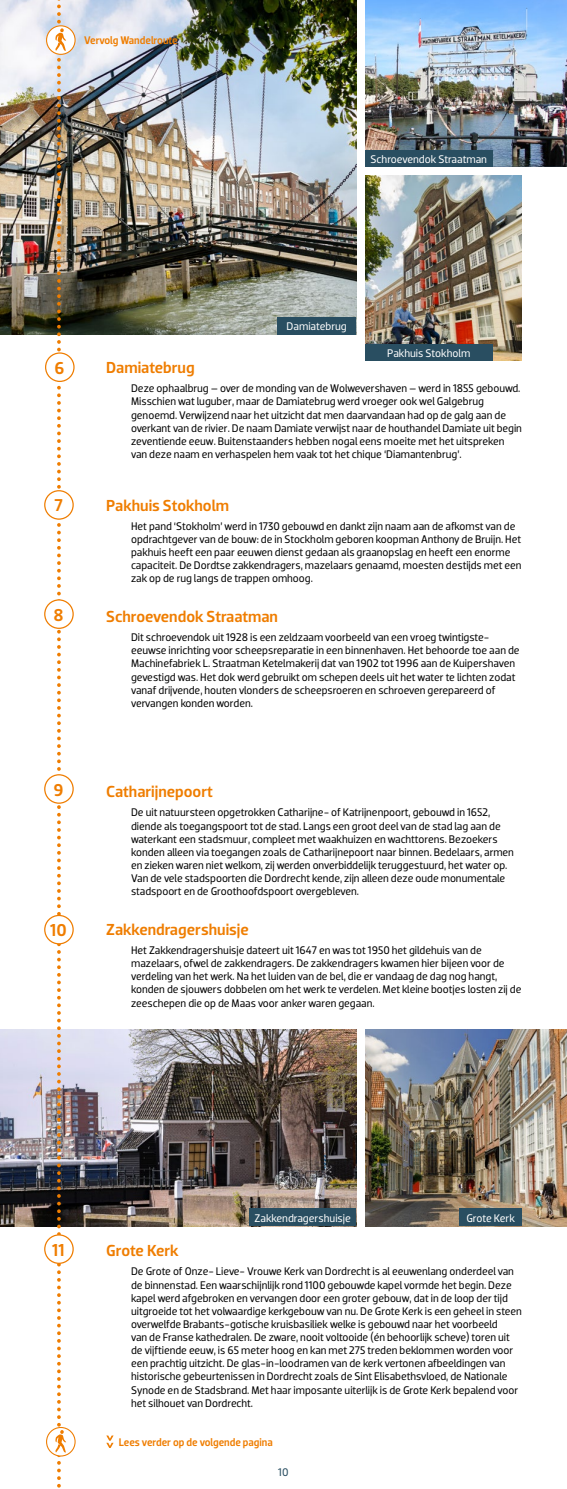
<style>
.page{position:relative;width:567px;height:1489px;background:#fff}
.page>*{position:absolute;margin:0;border:0;box-sizing:border-box;transform-origin:0 0}
.t1{font:500 17.5px "Dobra";color:#ef7d00}
.t2{font:500 16.25px "Dobra";color:#ef7d00}
.t3{font:11.25px/13.1px "Dobra";color:#000}
.t4{font:11.25px "Dobra";color:#fff}
.t5{font:500 11.25px "Dobra";letter-spacing:-.005em;color:#ef7d00;scale:.95 1}
.t6{font:11.25px "Dobra";color:#294e61}
</style>
<div class="page">
<img style="left:365px;top:1029px;width:202px;height:196px">
<img style="left:0;top:1029px;width:356px;height:196px">
<img style="left:0;top:0;width:356px;height:334px">
<img style="left:365px;top:0;width:202px;height:167px">
<img style="left:365px;top:175px;width:157px;height:186px">
<div style="left:44px;top:599px;width:30px;height:30px;border:1px solid #ef7d00;border-radius:50%"></div>
<svg style="left:45px;top:774px;width:28px;height:29px"></svg>
<div style="left:44px;top:774px;width:30px;height:29px;border:1px solid #ef7d00;border-radius:50%"></div>
<div style="left:44px;top:914px;width:30px;height:30px;border:1px solid #ef7d00;border-radius:50%"></div>
<svg style="left:45px;top:1234px;width:28px;height:29px"></svg>
<div style="left:44px;top:1234px;width:30px;height:29px;border:1px solid #ef7d00;border-radius:50%"></div>
<div style="left:45px;top:352px;width:30px;height:30px;border:1px solid #ef7d00;border-radius:50%"></div>
<svg style="left:45px;top:490px;width:28px;height:29px"></svg>
<div style="left:44px;top:490px;width:30px;height:29px;border:1px solid #ef7d00;border-radius:50%"></div>
<div style="left:46px;top:1426px;width:30px;height:30px;border:1px solid #ef7d00;border-radius:50%"></div>
<div style="left:47px;top:26px;width:28px;height:28px;background:#fff;border-radius:50%"></div>
<div style="left:46px;top:25px;width:30px;height:30px;border:1px solid #ef7d00;border-radius:50%"></div>
<img style="left:55px;top:0;width:11px;height:1488px">
<div style="left:249px;top:1208px;width:107px;height:17px;background:#294e61"></div>
<div style="left:459px;top:1208px;width:63px;height:17px;background:#294e61"></div>
<div style="left:277px;top:317px;width:79px;height:17px;background:#294e61"></div>
<div style="left:365px;top:344px;width:128px;height:17px;background:#294e61"></div>
<div style="left:365px;top:150px;width:128px;height:17px;background:#294e61"></div>
<svg style="left:106px;top:1435px;width:8px;height:12px"></svg>
<p class="t5" style="left:84px;top:33px;width:100px">Vervolg Wandelroute</p>
<p class="t4" style="left:370px;top:152px;width:118px">Schroevendok Straatman</p>
<h1 class="t1" style="left:54px;top:357px;width:12px">6</h1>
<h1 class="t1" style="left:54px;top:495px;width:10px">7</h1>
<h1 class="t1" style="left:53px;top:604px;width:12px">8</h1>
<h1 class="t1" style="left:53px;top:779px;width:12px">9</h1>
<h1 class="t1" style="left:50px;top:920px;width:18px">10</h1>
<p class="t4" style="left:287px;top:319px;width:62px">Damiatebrug</p>
<p class="t4" style="left:387px;top:346px;width:85px">Pakhuis Stokholm</p>
<h2 class="t2" style="left:106px;top:358px;width:90px">Damiatebrug</h2>
<p class="t3" style="left:131px;top:382px;width:392px">Deze ophaalbrug – over de monding van de Wolwevershaven – werd in 1855 gebouwd.<br>Misschien wat luguber, maar de Damiatebrug werd vroeger ook wel Galgebrug genoemd. Verwijzend naar het uitzicht dat men daarvandaan had op de galg aan de overkant van de rivier. De naam Damiate verwijst naar de houthandel Damiate uit begin zeventiende eeuw. Buitenstaanders hebben nogal eens moeite met het uitspreken van deze naam en verhaspelen hem vaak tot het chique ‘Diamantenbrug’.</p>
<h2 class="t2" style="left:106px;top:495px;width:124px">Pakhuis Stokholm</h2>
<p class="t3" style="left:131px;top:519px;width:392px">Het pand ‘Stokholm’ werd in 1730 gebouwd en dankt zijn naam aan de afkomst van de opdrachtgever van de bouw: de in Stockholm geboren koopman Anthony de Bruijn. Het pakhuis heeft een paar eeuwen dienst gedaan als graanopslag en heeft een enorme capaciteit. De Dordtse zakkendragers, mazelaars genaamd, moesten destijds met een zak op de rug langs de trappen omhoog.</p>
<h2 class="t2" style="left:106px;top:606px;width:173px">Schroevendok Straatman</h2>
<p class="t3" style="left:131px;top:631px;width:390px">Dit schroevendok uit 1928 is een zeldzaam voorbeeld van een vroeg twintigste&shy;eeuwse inrichting voor scheepsreparatie in een binnenhaven. Het behoorde toe aan de Machinefabriek L. Straatman Ketelmakerij dat van 1902 tot 1996 aan de Kuipershaven gevestigd was. Het dok werd gebruikt om schepen deels uit het water te lichten zodat vanaf drijvende, houten vlonders de scheepsroeren en schroeven gerepareerd of vervangen konden worden.</p>
<h2 class="t2" style="left:106px;top:782px;width:108px">Catharijnepoort</h2>
<p class="t3" style="left:131px;top:806px;width:384px">De uit natuursteen opgetrokken Catharijne- of Katrijnenpoort, gebouwd in 1652, diende als toegangspoort tot de stad. Langs een groot deel van de stad lag aan de waterkant een stadsmuur, compleet met waakhuizen en wachttorens. Bezoekers konden alleen via toegangen zoals de Catharijnepoort naar binnen. Bedelaars, armen en zieken waren niet welkom, zij werden onverbiddelijk teruggestuurd, het water op.<br>Van de vele stadspoorten die Dordrecht kende, zijn alleen deze oude monumentale stadspoort en de Groothoofdspoort overgebleven.</p>
<h2 class="t2" style="left:106px;top:919px;width:144px">Zakkendragershuisje</h2>
<p class="t3" style="left:131px;top:943px;width:392px">Het Zakkendragershuisje dateert uit 1647 en was tot 1950 het gildehuis van de mazelaars, ofwel de zakkendragers. De zakkendragers kwamen hier bijeen voor de verdeling van het werk. Na het luiden van de bel, die er vandaag de dag nog hangt, konden de sjouwers dobbelen om het werk te verdelen. Met kleine bootjes losten zij de zeeschepen die op de Maas voor anker waren gegaan.</p>
<h1 class="t1" style="left:52px;top:1239px;width:14px">11</h1>
<p class="t4" style="left:255px;top:1211px;width:98px">Zakkendragershuisje</p>
<p class="t4" style="left:466px;top:1211px;width:50px">Grote Kerk</p>
<h2 class="t2" style="left:106px;top:1240px;width:74px">Grote Kerk</h2>
<p class="t3" style="left:131px;top:1264px;width:392px">De Grote of Onze- Lieve- Vrouwe Kerk van Dordrecht is al eeuwenlang onderdeel van de binnenstad. Een waarschijnlijk rond 1100 gebouwde kapel vormde het begin. Deze kapel werd afgebroken en vervangen door een groter gebouw, dat in de loop der tijd uitgroeide tot het volwaardige kerkgebouw van nu. De Grote Kerk is een geheel in steen overwelfde Brabants-gotische kruisbasiliek welke is gebouwd naar het voorbeeld<br>van de Franse kathedralen. De zware, nooit voltooide (én behoorlijk scheve) toren uit de vijftiende eeuw, is 65 meter hoog en kan met 275 treden beklommen worden voor een prachtig uitzicht. De glas-in-loodramen van de kerk vertonen afbeeldingen van historische gebeurtenissen in Dordrecht zoals de Sint Elisabethsvloed, de Nationale Synode en de Stadsbrand. Met haar imposante uiterlijk is de Grote Kerk bepalend voor het silhouet van Dordrecht.</p>
<p class="t5" style="left:119px;top:1435px;width:164px">Lees verder op de volgende pagina</p>
<p class="t6" style="left:278px;top:1465px;width:12px">10</p>
</div>
